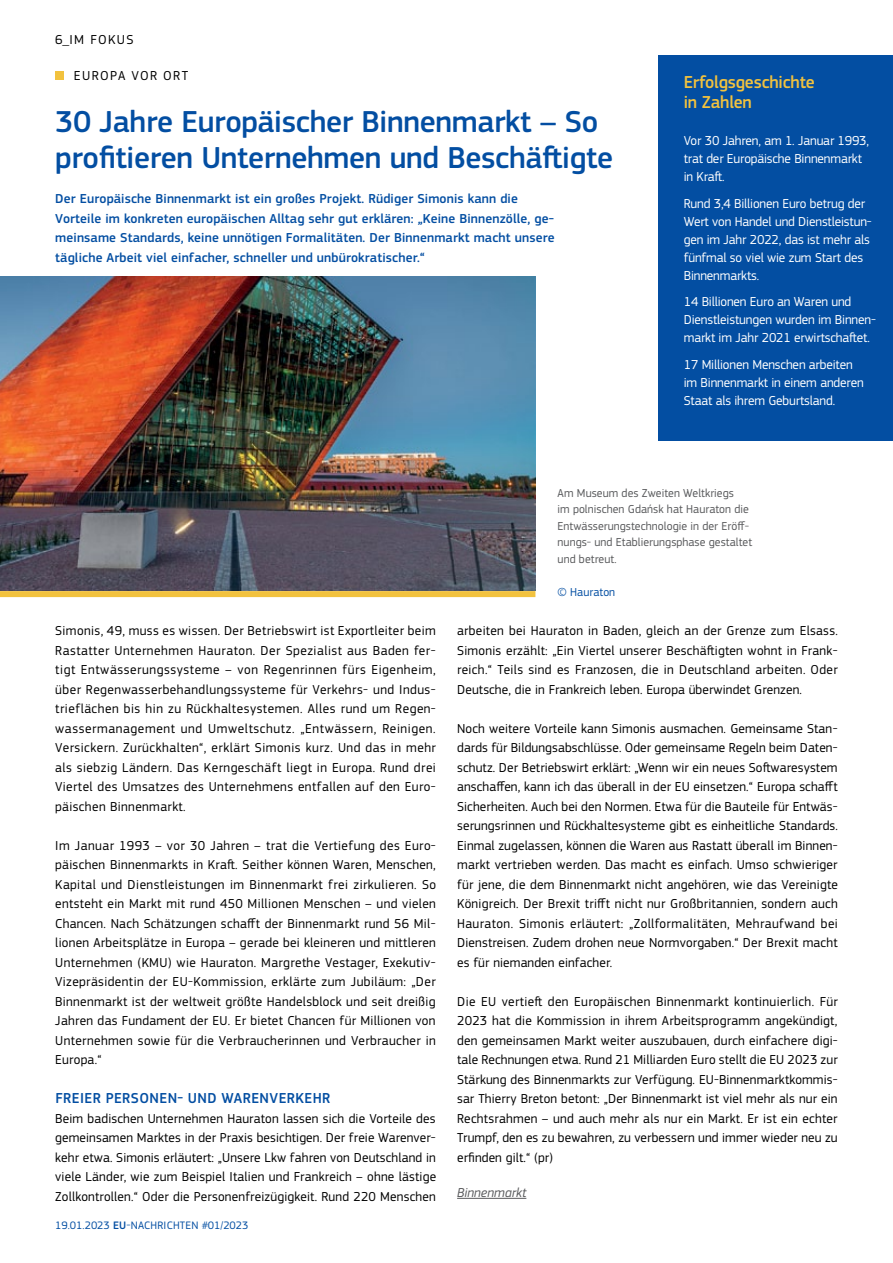
<style>
.page{position:relative;width:893px;height:1263px;background:#fff}
.page>*{position:absolute;margin:0;border:0;box-sizing:border-box;transform-origin:0 0}
.t1{font:500 31.5px/36px "EC Square Sans Pro";letter-spacing:-.01em;color:#034ea2}
.t2{font:500 18px/19.5px "EC Square Sans Pro";letter-spacing:-.01em;color:#f2c23e}
.t3{font:500 15px "EC Square Sans Pro";letter-spacing:.03em;color:#034ea2}
.t4{font:13.5px/19.5px "EC Square Sans Pro";letter-spacing:.015em;color:#000;text-align:justify}
.t5{font:13.5px/18px "EC Square Sans Pro";letter-spacing:-.01em;color:#fff}
.t6{font:500 13.5px/19.5px "EC Square Sans Pro";letter-spacing:.01em;color:#034ea2}
.t7{font:italic 13.5px "EC Square Sans Pro";letter-spacing:.005em;color:#58595b}
.t8{font:12px/16.5px "EC Square Sans Pro";letter-spacing:.005em;color:#58595b}
.t9{font:12px "EC Square Sans Pro";letter-spacing:.005em;color:#034ea2}
.t10{font:11.25px "EC Square Sans Pro";color:#034ea2}
.s1{font-weight:500}
</style>
<div class="page">
<hr style="left:457px;top:1198px;width:69px;height:1px;background:#58595b">
<div style="left:55px;top:71px;width:9px;height:9px;background:#f2c23e"></div>
<div style="left:0;top:591px;width:535px;height:6px;background:#f2c23e"></div>
<img style="left:0;top:276px;width:535px;height:315px">
<div style="left:658px;top:55px;width:235px;height:385px;background:#034ea2"></div>
<p class="t4" style="left:55px;top:30px;width:62px">6_im fokus</p>
<p class="t4" style="left:74px;top:66px;width:9px">eur</p>
<p class="t4" style="left:100px;top:66px;width:81px">opa vor ort</p>
<h1 class="t1" style="left:55px;top:105px;width:559px">30 Jahre Europäischer Binnenmarkt – So profitieren Unternehmen und Beschäftigte</h1>
<p class="t6" style="left:55px;top:189px;width:501px">Der Europäische Binnenmarkt ist ein großes Projekt. Rüdiger Simonis kann die Vorteile im konkreten europäischen Alltag sehr gut erklären: „Keine Binnenzölle, ge&shy;meinsame Standards, keine unnötigen Formalitäten. Der Binnenmarkt macht unsere tägliche Arbeit viel einfacher, schneller und unbürokratischer.“</p>
<h2 class="t2" style="left:684px;top:73px;width:133px">Erfolgsgeschichte in Zahlen</h2>
<p class="t5" style="left:684px;top:132px;width:187px">Vor 30 Jahren, am 1. Januar 1993, trat der Europäische Binnenmarkt in Kraft.</p>
<p class="t5" style="left:684px;top:195px;width:190px">Rund 3,4 Billionen Euro betrug der<br>Wert von Handel und Dienstleistun&shy;gen im Jahr 2022, das ist mehr als fünfmal so viel wie zum Start des<br>Binnenmarkts.</p>
<p class="t5" style="left:684px;top:293px;width:194px">14 Billionen Euro an Waren und<br>Dienstleistungen wurden im Binnen&shy;markt im Jahr 2021 erwirtschaftet.</p>
<p class="t5" style="left:684px;top:355px;width:181px">17 Millionen Menschen arbeiten im Binnenmarkt in einem anderen<br>Staat als ihrem Geburtsland.</p>
<p class="t4" style="left:55px;top:621px;width:382px">Simonis, 49, muss es wissen. Der Betriebswirt ist Exportleiter beim Rastatter Unternehmen Hauraton. Der Spezialist aus Baden fer&shy;tigt Entwässerungssysteme – von Regenrinnen fürs Eigenheim, über Regenwasserbehandlungssysteme für Verkehrs- und Indus&shy;trieflächen bis hin zu Rückhaltesystemen. Alles rund um Regen&shy;wassermanagement und Umweltschutz. „Entwässern, Reinigen.<br>Versickern. Zurückhalten“, erklärt Simonis kurz. Und das in mehr als siebzig Ländern. Das Kerngeschäft liegt in Europa. Rund drei Viertel des Umsatzes des Unternehmens entfallen auf den Euro&shy;päischen Binnenmarkt.</p>
<p class="t4" style="left:55px;top:836px;width:382px">Im Januar 1993 – vor 30 Jahren – trat die Vertiefung des Euro&shy;päischen Binnenmarkts in Kraft. Seither können Waren, Menschen, Kapital und Dienstleistungen im Binnenmarkt frei zirkulieren. So entsteht ein Markt mit rund 450 Millionen Menschen – und vielen Chancen. Nach Schätzungen schafft der Binnenmarkt rund 56 Mil&shy;lionen Arbeitsplätze in Europa – gerade bei kleineren und mittleren Unternehmen (KMU) wie Hauraton. Margrethe Vestager, Exekutiv-Vizepräsidentin der EU-Kommission, erklärte zum Jubiläum: „Der Binnenmarkt ist der weltweit größte Handelsblock und seit dreißig Jahren das Fundament der EU. Er bietet Chancen für Millionen von Unternehmen sowie für die Verbraucherinnen und Verbraucher in Europa.“</p>
<p class="t3" style="left:55px;top:1090px;width:17px">Freier</p>
<p class="t3" style="left:106px;top:1090px;width:54px">Personen</p>
<p class="t3" style="left:177px;top:1090px;width:21px">- und</p>
<p class="t3" style="left:221px;top:1090px;width:23px">Warenverkehr</p>
<p class="t4" style="left:55px;top:1109px;width:382px">Beim badischen Unternehmen Hauraton lassen sich die Vorteile des gemeinsamen Marktes in der Praxis besichtigen. Der freie Warenver&shy;kehr etwa. Simonis erläutert: „Unsere Lkw fahren von Deutschland in viele Länder, wie zum Beispiel Italien und Frankreich – ohne lästige Zollkontrollen.“ Oder die Personenfreizügigkeit. Rund 220 Menschen</p>
<p class="t10" style="left:55px;top:1219px;width:90px">19.01.2023 <span class="s1">EU</span>-Nachrichten</p>
<p class="t10" style="left:202px;top:1219px;width:48px">#01/2023</p>
<p class="t8" style="left:558px;top:485px;width:196px">Am Museum des Zweiten Weltkriegs<br>im polnischen Gdańsk hat Hauraton die Entwässerungstechnologie in der Eröff&shy;nungs- und Etablierungsphase gestaltet und betreut.</p>
<p class="t9" style="left:558px;top:585px;width:59px">© Hauraton</p>
<p class="t4" style="left:457px;top:621px;width:382px">arbeiten bei Hauraton in Baden, gleich an der Grenze zum Elsass.<br>Simonis erzählt: „Ein Viertel unserer Beschäftigten wohnt in Frank&shy;reich.“ Teils sind es Franzosen, die in Deutschland arbeiten. Oder Deutsche, die in Frankreich leben. Europa überwindet Grenzen.</p>
<p class="t4" style="left:457px;top:719px;width:382px">Noch weitere Vorteile kann Simonis ausmachen. Gemeinsame Stan&shy;dards für Bildungsabschlüsse. Oder gemeinsame Regeln beim Daten&shy;schutz. Der Betriebswirt erklärt: „Wenn wir ein neues Softwaresystem anschaffen, kann ich das überall in der EU einsetzen.“ Europa schafft Sicherheiten. Auch bei den Normen. Etwa für die Bauteile für Entwäs&shy;serungsrinnen und Rückhaltesysteme gibt es einheitliche Standards.<br>Einmal zugelassen, können die Waren aus Rastatt überall im Binnen&shy;markt vertrieben werden. Das macht es einfach. Umso schwieriger für jene, die dem Binnenmarkt nicht angehören, wie das Vereinigte Königreich. Der Brexit trifft nicht nur Großbritannien, sondern auch Hauraton. Simonis erläutert: „Zollformalitäten, Mehraufwand bei Dienstreisen. Zudem drohen neue Normvorgaben.“ Der Brexit macht es für niemanden einfacher.</p>
<p class="t4" style="left:457px;top:992px;width:382px">Die EU vertieft den Europäischen Binnenmarkt kontinuierlich. Für 2023 hat die Kommission in ihrem Arbeitsprogramm angekündigt, den gemeinsamen Markt weiter auszubauen, durch einfachere digi&shy;tale Rechnungen etwa. Rund 21 Milliarden Euro stellt die EU 2023 zur Stärkung des Binnenmarkts zur Verfügung. EU-Binnenmarktkommis&shy;sar Thierry Breton betont: „Der Binnenmarkt ist viel mehr als nur ein Rechtsrahmen – und auch mehr als nur ein Markt. Er ist ein echter Trumpf, den es zu bewahren, zu verbessern und immer wieder neu zu erfinden gilt.“ (pr)</p>
<p class="t7" style="left:457px;top:1184px;width:71px">Binnenmarkt</p>
</div>
